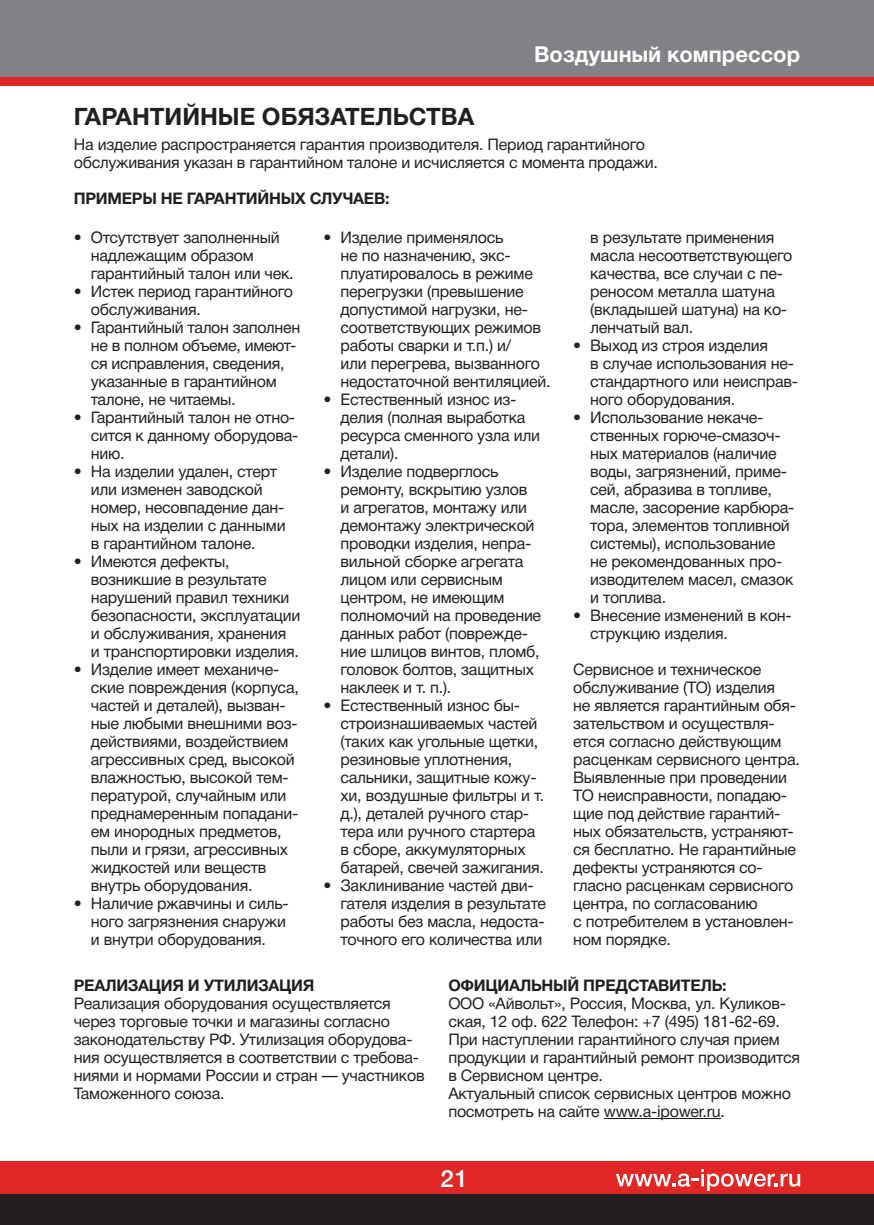
<style>
.page{position:relative;width:874px;height:1225px;background:#fff}
.page>*{position:absolute;margin:0;border:0;box-sizing:border-box;transform-origin:0 0}
.t1{font:700 24px "Helvetica Neue Cyr";color:#231f20}
.t2{font:500 24px "Helvetica Neue Cyr";color:#fff}
.t3{font:700 22px "Helvetica Neue Cyr";color:#fff}
.t4{font:16px/18px "Helvetica Neue Cyr";letter-spacing:-.015em;color:#231f20}
.t5{font:700 16px "Helvetica Neue Cyr";letter-spacing:-.015em;color:#231f20}
</style>
<div class="page">
<div style="left:0;top:1193px;width:17px;height:32px;background:#231f20"></div>
<div style="left:17px;top:1193px;width:856px;height:32px;background:#231f20"></div>
<div style="left:0;top:1161px;width:17px;height:32px;background:#e12726"></div>
<div style="left:17px;top:1161px;width:856px;height:32px;background:#e12726"></div>
<svg style="left:616px;top:1169px;width:183px;height:21px"></svg>
<div style="left:0;top:0;width:17px;height:78px;background:#808285"></div>
<div style="left:17px;top:0;width:856px;height:78px;background:#808285"></div>
<div style="left:0;top:77px;width:17px;height:9px;background:#e12726"></div>
<div style="left:17px;top:77px;width:856px;height:9px;background:#e12726"></div>
<hr style="left:603px;top:1118px;width:117px;height:1px;background:#231f20">
<h2 class="t3" style="left:534px;top:42px;width:267px">Воздушный компрессор</h2>
<h1 class="t1" style="left:74px;top:103px;width:402px">ГАРАНТИЙНЫЕ ОБЯЗАТЕЛЬСТВА</h1>
<p class="t4" style="left:74px;top:137px;width:585px">На изделие распространяется гарантия производителя. Период гарантийного обслуживания указан в гарантийном талоне и исчисляется с момента продажи.</p>
<p class="t5" style="left:74px;top:190px;width:317px">ПРИМЕРЫ НЕ ГАРАНТИЙНЫХ СЛУЧАЕВ:</p>
<p class="t4" style="left:91px;top:230px;width:204px;text-indent:-17px">• Отсутствует заполненный надлежащим образом гарантийный талон или чек.</p>
<p class="t4" style="left:91px;top:284px;width:203px;text-indent:-17px">• Истек период гарантийного обслуживания.</p>
<p class="t4" style="left:91px;top:320px;width:211px;text-indent:-17px">• Гарантийный талон заполнен не в полном объеме, имеют&shy;ся исправления, сведения, указанные в гарантийном талоне, не читаемы.</p>
<p class="t4" style="left:91px;top:410px;width:209px;text-indent:-17px">• Гарантийный талон не отно&shy;сится к данному оборудова&shy;нию.</p>
<p class="t4" style="left:91px;top:464px;width:196px;text-indent:-17px">• На изделии удален, стерт или изменен заводской номер, несовпадение дан&shy;ных на изделии с данными в гарантийном талоне.</p>
<p class="t4" style="left:91px;top:554px;width:211px;text-indent:-17px">• Имеются дефекты, возникшие в результате нарушений правил техники безопасности, эксплуатации и обслуживания, хранения<br>и транспортировки изделия.</p>
<p class="t4" style="left:91px;top:662px;width:209px;text-indent:-17px">• Изделие имеет механиче&shy;ские повреждения (корпуса, частей и деталей), вызван&shy;ные любыми внешними воз&shy;действиями, воздействием агрессивных сред, высокой влажностью, высокой тем&shy;пературой, случайным или преднамеренным попадани&shy;ем инородных предметов, пыли и грязи, агрессивных жидкостей или веществ внутрь оборудования.</p>
<p class="t4" style="left:91px;top:896px;width:199px;text-indent:-17px">• Наличие ржавчины и силь&shy;ного загрязнения снаружи и внутри оборудования.</p>
<p class="t4" style="left:340px;top:230px;width:211px;text-indent:-17px">• Изделие применялось<br>не по назначению, экс&shy;плуатировалось в режиме перегрузки (превышение допустимой нагрузки, не&shy;соответствующих режимов работы сварки и т.п.) и/<br>или перегрева, вызванного недостаточной вентиляцией.</p>
<p class="t4" style="left:340px;top:392px;width:201px;text-indent:-17px">• Естественный износ из&shy;делия (полная выработка ресурса сменного узла или детали).</p>
<p class="t4" style="left:340px;top:464px;width:202px;text-indent:-17px">• Изделие подверглось ремонту, вскрытию узлов<br>и агрегатов, монтажу или демонтажу электрической проводки изделия, непра&shy;вильной сборке агрегата лицом или сервисным центром, не имеющим полномочий на проведение данных работ (поврежде&shy;ние шлицов винтов, пломб, головок болтов, защитных наклеек и т. п.).</p>
<p class="t4" style="left:340px;top:698px;width:205px;text-indent:-17px">• Естественный износ бы&shy;строизнашиваемых частей (таких как угольные щетки, резиновые уплотнения, сальники, защитные кожу&shy;хи, воздушные фильтры и т. д.), деталей ручного стар&shy;тера или ручного стартера в сборе, аккумуляторных батарей, свечей зажигания.</p>
<p class="t4" style="left:340px;top:878px;width:207px;text-indent:-17px">• Заклинивание частей дви&shy;гателя изделия в результате работы без масла, недоста&shy;точного его количества или</p>
<p class="t4" style="left:590px;top:230px;width:203px">в результате применения масла несоответствующего качества, все случаи с пе&shy;реносом металла шатуна (вкладышей шатуна) на ко&shy;ленчатый вал.</p>
<p class="t4" style="left:590px;top:338px;width:209px;text-indent:-17px">• Выход из строя изделия<br>в случае использования не&shy;стандартного или неисправ&shy;ного оборудования.</p>
<p class="t4" style="left:590px;top:410px;width:205px;text-indent:-17px">• Использование некаче&shy;ственных горюче-смазоч&shy;ных материалов (наличие воды, загрязнений, приме&shy;сей, абразива в топливе, масле, засорение карбюра&shy;тора, элементов топливной системы), использование не рекомендованных про&shy;изводителем масел, смазок и топлива.</p>
<p class="t4" style="left:590px;top:608px;width:203px;text-indent:-17px">• Внесение изменений в кон&shy;струкцию изделия.</p>
<p class="t4" style="left:573px;top:662px;width:228px">Сервисное и техническое обслуживание (ТО) изделия<br>не является гарантийным обя&shy;зательством и осуществля&shy;ется согласно действующим расценкам сервисного центра.<br>Выявленные при проведении<br>ТО неисправности, попадаю&shy;щие под действие гарантий&shy;ных обязательств, устраняют&shy;ся бесплатно. Не гарантийные дефекты устраняются со&shy;гласно расценкам сервисного центра, по согласованию<br>с потребителем в установлен&shy;ном порядке.</p>
<p class="t5" style="left:448px;top:976px;width:280px">ОФИЦИАЛЬНЫЙ ПРЕДСТАВИТЕЛЬ:</p>
<p class="t4" style="left:448px;top:996px;width:353px">ООО «Айвольт», Россия, Москва, ул. Куликов&shy;ская, 12 оф. 622 Телефон: +7 (495) 181-62-69.<br>При наступлении гарантийного случая прием продукции и гарантийный ремонт производится в Сервисном центре.<br>Актуальный список сервисных центров можно посмотреть на сайте www.a-ipower.ru.</p>
<p class="t5" style="left:74px;top:976px;width:242px">РЕАЛИЗАЦИЯ И УТИЛИЗАЦИЯ</p>
<p class="t4" style="left:74px;top:996px;width:352px">Реализация оборудования осуществляется через торговые точки и магазины согласно законодательству РФ. Утилизация оборудова&shy;ния осуществляется в соответствии с требова&shy;ниями и нормами России и стран — участников Таможенного союза.</p>
<h1 class="t2" style="left:440px;top:1165px;width:28px">21</h1>
</div>
